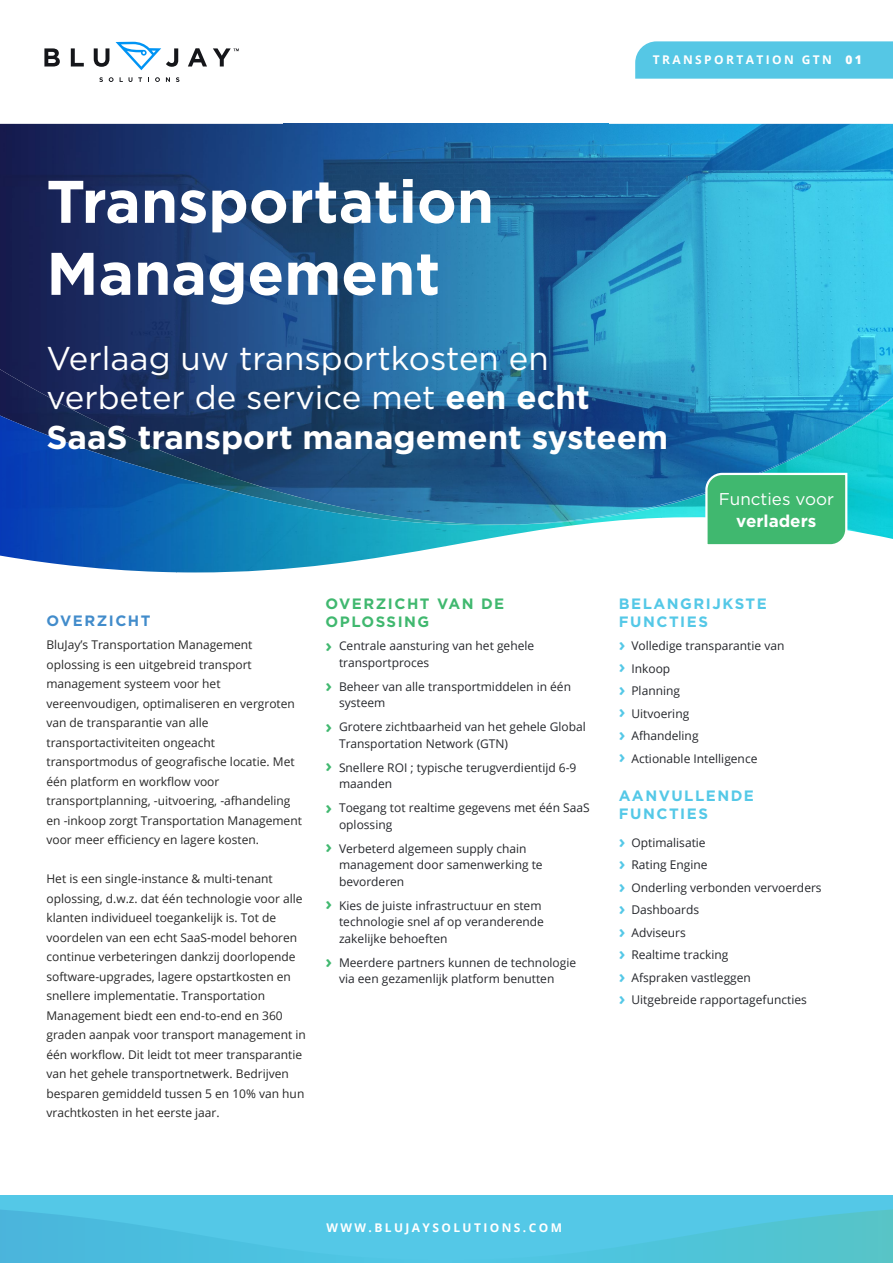
<style>
.page{position:relative;width:893px;height:1263px;background:#fff}
.page>*{position:absolute;margin:0;border:0;box-sizing:border-box;transform-origin:0 0}
.t1{font:700 60px/72px "Gotham";color:#fff}
.t2{font:33px/39.6px "Gotham";color:#fff}
.t3{font:700 18px/22.5px "Open Sans";color:#54c8e7;text-align:justify}
.t4{font:700 18px/39.6px "Open Sans";color:#40b86f}
.t5{font:17.1px "Gotham";color:#fff}
.t6{font:700 17.1px "Gotham";color:#fff}
.t7{font:700 15px/18px "Gotham";letter-spacing:.1em;color:#54c8e7}
.t8{font:700 15px/18px "Gotham";letter-spacing:.1em;color:#40b86f}
.t9{font:700 15px "Gotham";letter-spacing:.1em;color:#428ccb}
.t10{font:12px/19.5px "Open Sans";color:#282828}
.t11{font:12px/22.5px "Open Sans";color:#25272c}
.t12{font:700 12px "Open Sans";letter-spacing:.2em;color:#fff}
.s1{font-weight:800}
.s2{font-weight:700}
</style>
<div class="page">
<img style="left:0;top:124px;width:893px;height:273px">
<img style="left:518px;top:397px;width:375px;height:126px">
<img style="left:0;top:369px;width:518px;height:154px">
<div style="left:0;top:416px;width:15px;height:142px;background:#063bb5"></div>
<img style="left:823px;top:398px;width:70px;height:141px">
<img style="left:15px;top:422px;width:162px;height:150px">
<img style="left:715px;top:442px;width:109px;height:30px">
<img style="left:176px;top:477px;width:270px;height:95px">
<img style="left:554px;top:506px;width:108px;height:22px">
<img style="left:661px;top:490px;width:43px;height:28px">
<img style="left:446px;top:523px;width:108px;height:23px">
<svg style="left:44px;top:48px;width:16px;height:19px"></svg>
<svg style="left:71px;top:48px;width:13px;height:18px"></svg>
<svg style="left:94px;top:48px;width:15px;height:19px"></svg>
<svg style="left:188px;top:48px;width:19px;height:18px"></svg>
<svg style="left:116px;top:42px;width:62px;height:28px"></svg>
<svg style="left:99px;top:77px;width:4px;height:5px"></svg>
<svg style="left:109px;top:77px;width:5px;height:5px"></svg>
<svg style="left:138px;top:77px;width:4px;height:5px"></svg>
<svg style="left:155px;top:77px;width:5px;height:5px"></svg>
<svg style="left:166px;top:77px;width:4px;height:5px"></svg>
<svg style="left:176px;top:77px;width:3px;height:5px"></svg>
<svg style="left:213px;top:48px;width:26px;height:18px"></svg>
<div style="left:0;top:1195px;width:893px;height:68px;background:#54c8e7"></div>
<div style="left:635px;top:41px;width:258px;height:38px;background:#55c7e5"></div>
<svg style="left:0;top:1209px;width:893px;height:54px"></svg>
<svg style="left:704px;top:472px;width:144px;height:73px;background:#4dbc7b"></svg>
<h1 class="t1" style="left:46px;top:165px;width:449px">Transportation<br>Management</h1>
<p class="t12" style="left:653px;top:52px;width:211px">TRANSPORTATION GTN <span class="s1">01</span></p>
<h2 class="t2" style="left:46px;top:337px;width:623px">Verlaag uw transportkosten en verbeter de service met <span class="s2">een echt<br>SaaS transport management systeem</span></h2>
<h3 class="t5" style="left:719px;top:488px;width:117px">Functies voor</h3>
<h3 class="t6" style="left:736px;top:510px;width:82px">verladers</h3>
<p class="t9" style="left:46px;top:611px;width:106px">OVERZICHT</p>
<p class="t10" style="left:46px;top:635px;width:257px">BluJay’s Transportation Management oplossing is een uitgebreid transport management systeem voor het vereenvoudigen, optimaliseren en vergroten van de transparantie van alle transportactiviteiten ongeacht transportmodus of geografische locatie. Met één platform en workflow voor transportplanning, -uitvoering, -afhandeling en -inkoop zorgt Transportation Management voor meer efficiency en lagere kosten.</p>
<p class="t10" style="left:46px;top:869px;width:261px">Het is een single-instance &amp; multi-tenant oplossing, d.w.z. dat één technologie voor alle klanten individueel toegankelijk is. Tot de voordelen van een echt SaaS-model behoren continue verbeteringen dankzij doorlopende software-upgrades, lagere opstartkosten en snellere implementatie. Transportation Management biedt een end-to-end en 360 graden aanpak voor transport management in één workflow. Dit leidt tot meer transparantie van het gehele transportnetwerk. Bedrijven besparen gemiddeld tussen 5 en 10% van hun vrachtkosten in het eerste jaar.</p>
<p class="t8" style="left:326px;top:594px;width:180px">OVERZICHT VAN DE<br>OPLOSSING</p>
<h3 class="t4" style="left:326px;top:625px;width:8px">› ›</h3>
<h3 class="t4" style="left:326px;top:706px;width:8px">›</h3>
<h3 class="t4" style="left:326px;top:746px;width:8px">›</h3>
<h3 class="t4" style="left:326px;top:787px;width:8px">› ›</h3>
<p class="t11" style="left:339px;top:637px;width:197px;line-height:16.5px">Centrale aansturing van het gehele transportproces</p>
<p class="t11" style="left:339px;top:678px;width:234px;line-height:16.5px">Beheer van alle transportmiddelen in één systeem</p>
<p class="t11" style="left:339px;top:718px;width:248px;line-height:16.5px">Grotere zichtbaarheid van het gehele Global<br>Transportation Network (GTN)</p>
<p class="t11" style="left:339px;top:759px;width:239px;line-height:16.5px">Snellere ROI ; typische terugverdientijd 6-9 maanden</p>
<p class="t11" style="left:339px;top:799px;width:252px;line-height:16.5px">Toegang tot realtime gegevens met één SaaS oplossing</p>
<p class="t11" style="left:339px;top:840px;width:205px;line-height:16.5px">Verbeterd algemeen supply chain management door samenwerking te bevorderen</p>
<p class="t11" style="left:339px;top:897px;width:206px;line-height:16.5px">Kies de juiste infrastructuur en stem technologie snel af op veranderende zakelijke behoeften</p>
<p class="t11" style="left:339px;top:954px;width:239px;line-height:16.5px">Meerdere partners kunnen de technologie via een gezamenlijk platform benutten</p>
<h3 class="t4" style="left:326px;top:883px;width:8px">›</h3>
<h3 class="t4" style="left:326px;top:941px;width:8px">›</h3>
<p class="t7" style="left:619px;top:594px;width:149px">BELANGRIJKSTE<br>FUNCTIES</p>
<p class="t11" style="left:631px;top:634px;width:155px">Volledige transparantie van<br>Inkoop<br>Planning<br>Uitvoering<br>Afhandeling<br>Actionable Intelligence</p>
<h3 class="t3" style="left:619px;top:632px;width:8px">› › › › › ›</h3>
<p class="t7" style="left:619px;top:786px;width:137px">AANVULLENDE<br>FUNCTIES</p>
<p class="t11" style="left:631px;top:831px;width:192px">Optimalisatie<br>Rating Engine<br>Onderling verbonden vervoerders<br>Dashboards<br>Adviseurs<br>Realtime tracking<br>Afspraken vastleggen<br>Uitgebreide rapportagefuncties</p>
<h3 class="t3" style="left:619px;top:830px;width:8px">› › › › › › › ›</h3>
<p class="t12" style="left:327px;top:1219px;width:237px">WWW.BLUJAYSOLUTIONS.COM</p>
</div>
